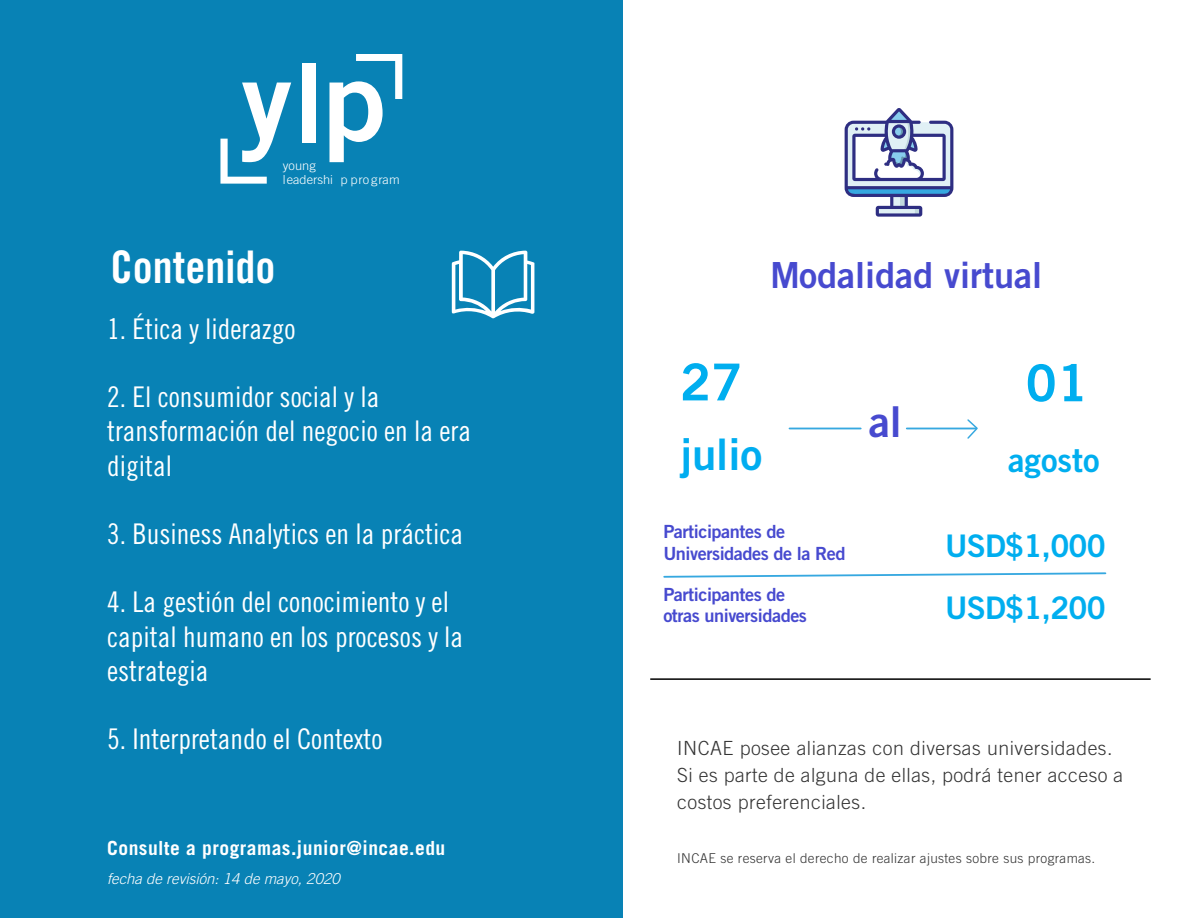
<style>
.page{position:relative;width:1188px;height:918px;background:#fff}
.page>*{position:absolute;margin:0;border:0;box-sizing:border-box;transform-origin:0 0}
.t1{font:51px "Trade Gothic LT Std Bd 2";color:#00aeef}
.t2{font:45px "Trade Gothic LT Std Bd Cn 20";color:#fff}
.t3{font:43.5px "Trade Gothic LT Std Bd 2";color:#00adf0}
.t4{font:42.6px "Trade Gothic LT Std Bd 2";color:#474acf}
.t5{font:36px "Trade Gothic LT Std Bd 2";color:#474acf}
.t6{font:33px "Trade Gothic LT Std Bd 2";color:#00aeef}
.t7{font:31.2px "Trade Gothic LT Std Bd 2";letter-spacing:-.025em;color:#00aeef}
.t8{font:28.5px/34.2px "Trade Gothic LT Std Cn 18";color:#fff}
.t9{font:300 19.5px/27px "Trade Gothic LT Std";letter-spacing:.025em;color:#333}
.t10{font:700 19.5px "Trade Gothic LT Std";letter-spacing:.025em;color:#fff}
.t11{font:18.15px/21.8px "Trade Gothic LT Std Bd 2";letter-spacing:-.025em;color:#474acf}
.t12{font:italic 300 15px "Trade Gothic LT Std";color:#fff}
.t13{font:300 13.5px "Trade Gothic LT Std";letter-spacing:.025em;color:#333}
.t14{font:300 12.45px/13.6px "Trade Gothic LT Std";color:#fff}
</style>
<div class="page">
<div style="left:0;top:0;width:623px;height:918px;background:#0882b5"></div>
<div style="left:302px;top:63px;width:14px;height:80px;background:#fff"></div>
<svg style="left:220px;top:83px;width:71px;height:101px"></svg>
<svg style="left:329px;top:54px;width:73px;height:108px"></svg>
<svg style="left:452px;top:251px;width:82px;height:67px"></svg>
<hr style="left:907px;top:428px;width:69px;height:1px;background:#36a8e0">
<hr style="left:790px;top:428px;width:71px;height:1px;background:#36a8e0">
<svg style="left:966px;top:419px;width:12px;height:20px"></svg>
<svg style="left:845px;top:108px;width:108px;height:109px"></svg>
<hr style="left:650px;top:678px;width:501px;height:2px;background:#000">
<svg style="left:663px;top:572px;width:444px;height:6px"></svg>
<p class="t14" style="left:283px;top:159px;width:118px">young<br>leadershi p pro gram</p>
<h2 class="t2" style="left:110px;top:240px;width:166px">Contenido</h2>
<p class="t8" style="left:107px;top:311px;width:190px">1. Ética y liderazgo</p>
<p class="t8" style="left:107px;top:380px;width:366px">2. El consumidor social y la transformación del negocio en la era digital</p>
<p class="t8" style="left:107px;top:516px;width:358px">3. Business Analytics en la práctica</p>
<p class="t8" style="left:107px;top:585px;width:358px">4. La gestión del conocimiento y el capital humano en los procesos y la estrategia</p>
<p class="t8" style="left:107px;top:722px;width:277px">5. Interpretando el Contexto</p>
<p class="t10" style="left:107px;top:836px;width:340px">Consulte a programas.junior@incae.edu</p>
<p class="t12" style="left:107px;top:870px;width:234px">fecha de revisión: 14 de mayo, 2020</p>
<p class="t5" style="left:770px;top:253px;width:274px">Modalidad virtual</p>
<h1 class="t1" style="left:680px;top:351px;width:64px">27</h1>
<h1 class="t1" style="left:1026px;top:351px;width:64px">01</h1>
<h3 class="t3" style="left:680px;top:427px;width:84px">julio</h3>
<p class="t11" style="left:663px;top:521px;width:184px">Participantes de<br>Universidades de la Red</p>
<p class="t11" style="left:663px;top:583px;width:145px">Participantes de otras universidades</p>
<h3 class="t4" style="left:869px;top:396px;width:35px">al</h3>
<p class="t6" style="left:1008px;top:440px;width:93px">agosto</p>
<p class="t7" style="left:945px;top:527px;width:162px">USD$1,000</p>
<p class="t7" style="left:945px;top:589px;width:162px">USD$1,200</p>
<p class="t9" style="left:677px;top:734px;width:448px">INCAE posee alianzas con diversas universidades.<br>Si es parte de alguna de ellas, podrá tener acceso a costos preferenciales.</p>
<p class="t13" style="left:677px;top:850px;width:420px">INCAE se reserva el derecho de realizar ajustes sobre sus programas.</p>
</div>
